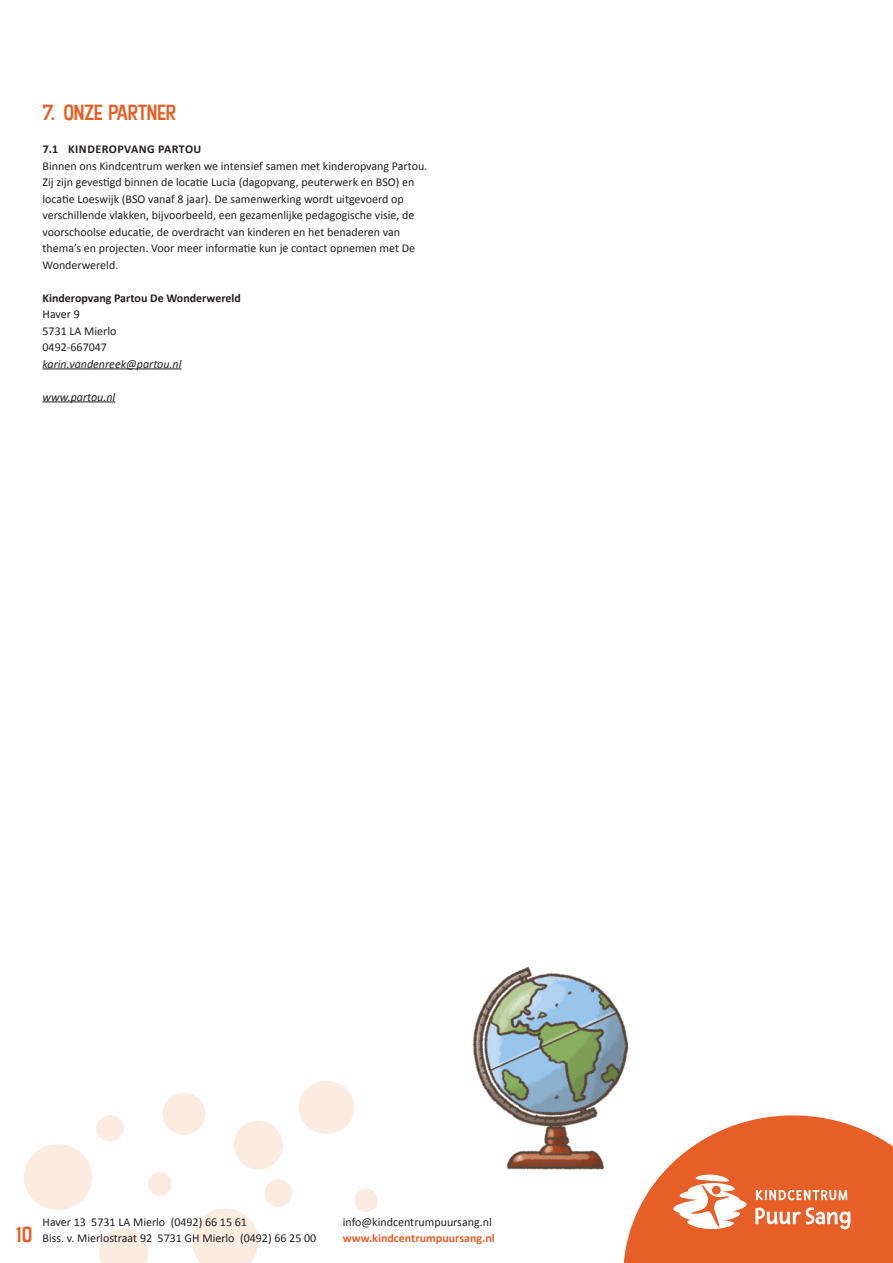
<style>
.page{position:relative;width:893px;height:1263px;background:#fff}
.page>*{position:absolute;margin:0;border:0;box-sizing:border-box;transform-origin:0 0}
.Paginacijfer{font:21px "Kon Tiki JF Aloha";color:#e65f26}
.Brood{font:12px/16.5px "Calibri";color:#231f20}
.Brood-2{font:italic 12px "Calibri";color:#231f20}
.Brood-3{font:700 12px "Calibri";color:#231f20}
.t1{font:700 12px "Calibri";color:#e65f26}
.Brood-4{font:700 12px "Calibri";letter-spacing:.04em;color:#231f20}
</style>
<div class="page">
<svg style="left:99px;top:1228px;width:49px;height:35px"></svg>
<div style="left:148px;top:1172px;width:24px;height:24px;background:#fbebe0;border-radius:50%"></div>
<div style="left:96px;top:1115px;width:28px;height:26px;background:#fbebe0;border-radius:50%"></div>
<div style="left:163px;top:1093px;width:42px;height:42px;background:#fbebe0;border-radius:50%"></div>
<div style="left:24px;top:1144px;width:68px;height:66px;background:#fbebe0;border-radius:50%"></div>
<div style="left:299px;top:1081px;width:55px;height:53px;background:#fbebe0;border-radius:50%"></div>
<div style="left:265px;top:1179px;width:27px;height:28px;background:#fbebe0;border-radius:50%"></div>
<svg style="left:192px;top:1208px;width:66px;height:55px"></svg>
<div style="left:234px;top:1120px;width:49px;height:49px;background:#fbebe0;border-radius:50%"></div>
<div style="left:354px;top:1188px;width:24px;height:24px;background:#fbebe0;border-radius:50%"></div>
<svg style="left:623px;top:1115px;width:270px;height:148px"></svg>
<hr style="left:43px;top:368px;width:139px;height:1px;background:#231f20">
<hr style="left:43px;top:401px;width:72px;height:1px;background:#231f20">
<img style="left:472px;top:966px;width:166px;height:213px">
<p class="Paginacijfer" style="left:43px;top:99px;width:135px">7. ONZE PARTNER</p>
<p class="Brood-4" style="left:43px;top:141px;width:160px">7.1 KINDEROPVANG PARTOU</p>
<p class="Brood" style="left:43px;top:157px;width:386px">Binnen ons Kindcentrum werken we intensief samen met kinderopvang Partou.</p>
<p class="Brood" style="left:43px;top:173px;width:374px">Zij zijn gevestigd binnen de locatie Lucia (dagopvang, peuterwerk en BSO) en locatie Loeswijk (BSO vanaf 8 jaar). De samenwerking wordt uitgevoerd op verschillende vlakken, bijvoorbeeld, een gezamenlijke pedagogische visie, de voorschoolse educatie, de overdracht van kinderen en het benaderen van thema’s en projecten. Voor meer informatie kun je contact opnemen met De Wonderwereld.</p>
<p class="Brood-3" style="left:43px;top:289px;width:200px">Kinderopvang Partou De Wonderwereld</p>
<p class="Brood" style="left:43px;top:305px;width:39px">Haver 9</p>
<p class="Brood" style="left:43px;top:322px;width:75px">5731 LA Mierlo</p>
<p class="Brood" style="left:43px;top:338px;width:66px">0492-667047</p>
<p class="Brood-2" style="left:43px;top:355px;width:140px">karin.vandenreek@partou.nl</p>
<p class="Brood-2" style="left:43px;top:388px;width:74px">www.partou.nl</p>
<p class="Paginacijfer" style="left:16px;top:1221px;width:18px">10</p>
<p class="Brood" style="left:43px;top:1213px;width:275px">Haver 13 5731 LA Mierlo (0492) 66 15 61<br>Biss. v. Mierlostraat 92 5731 GH Mierlo (0492) 66 25 00</p>
<p class="Brood" style="left:343px;top:1213px;width:150px">info@kindcentrumpuursang.nl</p>
<p class="t1" style="left:343px;top:1230px;width:153px">www.kindcentrumpuursang.nl</p>
</div>
